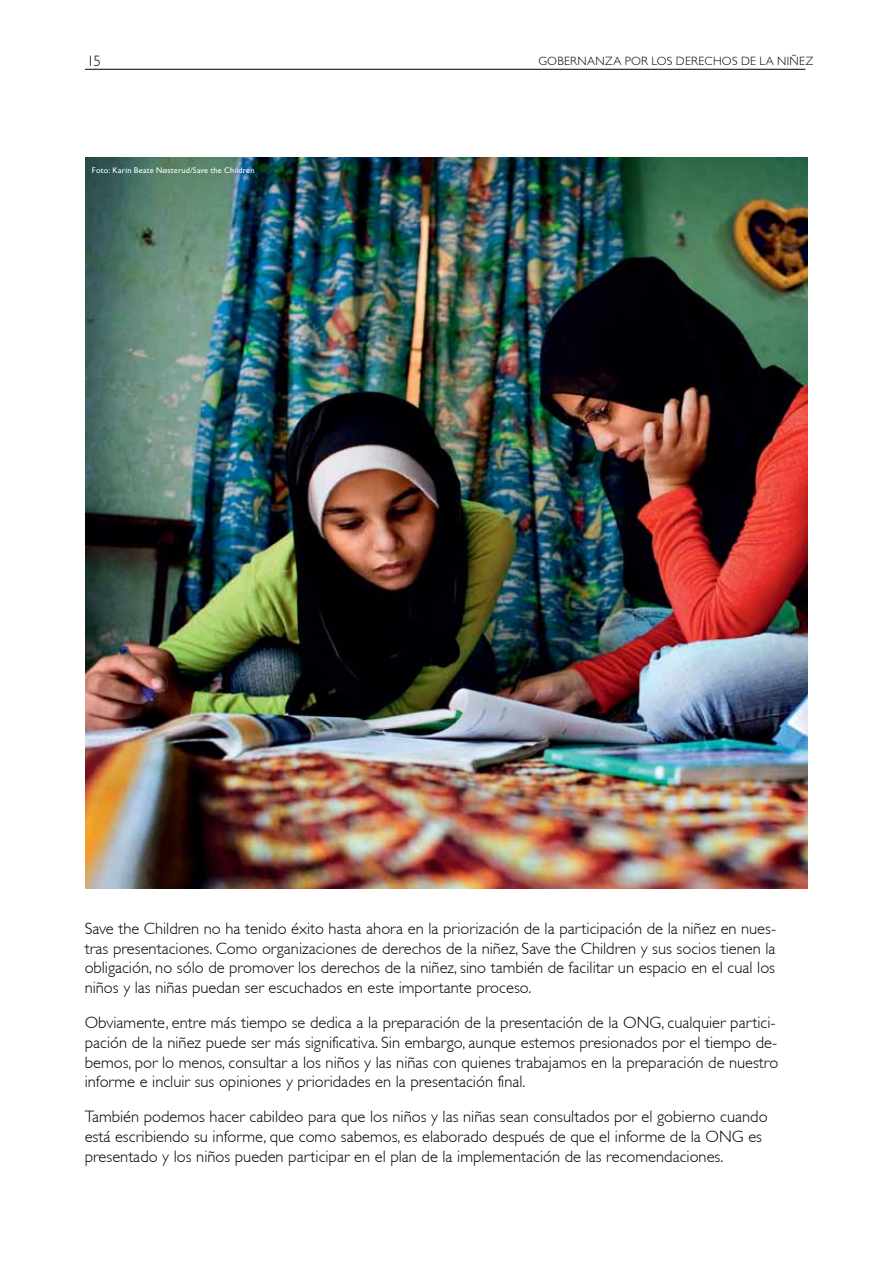
<style>
.page{position:relative;width:893px;height:1263px;background:#fff}
.page>*{position:absolute;margin:0;border:0;box-sizing:border-box;transform-origin:0 0}
.t1{font:300 16.5px/19.8px "Gill Sans";color:#000}
.t2{font:300 15px "Gill Sans";color:#000}
.t3{font:300 12px "Gill Sans";letter-spacing:.025em;color:#000}
.t4{font:8.25px "Gill Sans";letter-spacing:.025em;color:#fff}
</style>
<div class="page">
<hr style="left:85px;top:69px;width:720px;height:1px;background:#000">
<img style="left:85px;top:157px;width:723px;height:731px">
<p class="t2" style="left:87px;top:52px;width:16px">15</p>
<p class="t3" style="left:538px;top:54px;width:276px">Gobernanza por los Derechos d e la N iñez</p>
<p class="t4" style="left:92px;top:165px;width:164px">Foto: Karin Beate Nøsterud/Save the Children</p>
<p class="t1" style="left:85px;top:918px;width:693px;text-align:justify">Save the Children no ha tenido éxito hasta ahora en la priorización de la participación de la niñez en nues&shy;tras presentaciones. Como organizaciones de derechos de la niñez, Save the Children y sus socios tienen la obligación, no sólo de promover los derechos de la niñez, sino también de facilitar un espacio en el cual los niños y las niñas puedan ser escuchados en este importante proceso.</p>
<p class="t1" style="left:85px;top:1013px;width:695px">Obviamente, entre más tiempo se dedica a la preparación de la presentación de la ON G, cualquier partici&shy;pación de la niñez puede ser más significativa. Sin embargo, aunque estemos presionados por el tiempo de&shy;bemos, por lo menos, consultar a los niños y las niñas con quienes trabajamos en la preparación de nuestro informe e incluir sus opiniones y prioridades en la presentación final.</p>
<p class="t1" style="left:85px;top:1107px;width:684px">También podemos hacer cabildeo para que los niños y las niñas sean consultados por el gobierno cuando está escribiendo su informe, que como sabemos, es elaborado después de que el informe de la ONG es presentado y los niños pueden participar en el plan de la implementación de las recomendaciones.</p>
</div>
